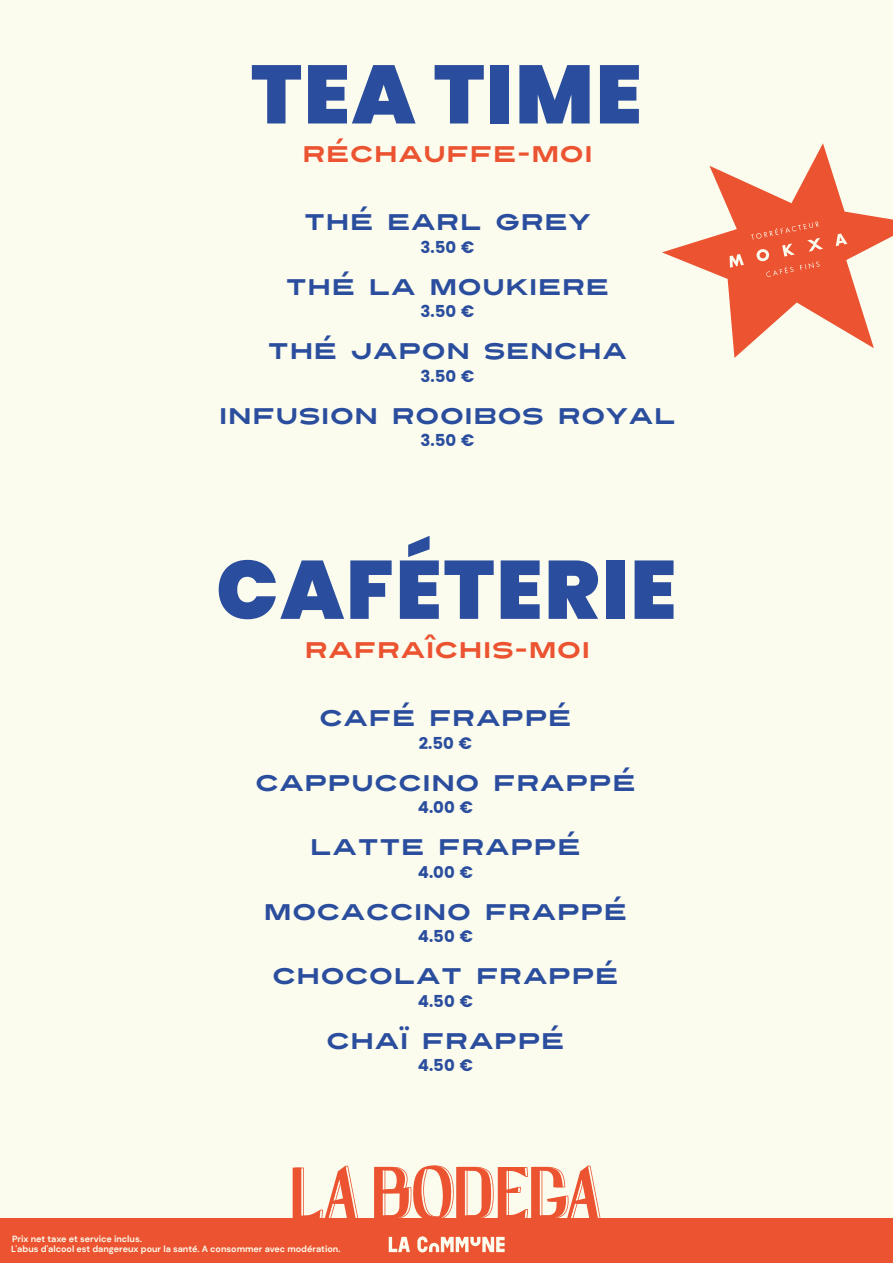
<style>
.page{position:relative;width:893px;height:1263px;background:#fbfced}
.page>*{position:absolute;margin:0;border:0;box-sizing:border-box;transform-origin:0 0}
.t1{font:900 82.5px "Poppins";letter-spacing:.025em;color:#2a4d9e}
.t2{font:22.5px "Turnpike";color:#2a4d9e}
.t3{font:22.5px "Turnpike";color:#eb5331}
.t4{font:16.5px "Poppins";color:#2a4d9e}
.t5{font:700 9px "DM Sans";color:#fbfced}
</style>
<div class="page">
<div style="left:0;top:1218px;width:893px;height:45px;background:#eb5331"></div>
<svg style="left:389px;top:1237px;width:21px;height:15px"></svg>
<svg style="left:417px;top:1236px;width:88px;height:16px"></svg>
<svg style="left:374px;top:1165px;width:227px;height:53px"></svg>
<svg style="left:293px;top:1166px;width:65px;height:52px"></svg>
<svg style="left:662px;top:143px;width:231px;height:215px"></svg>
<svg style="left:730px;top:221px;width:117px;height:56px;background:#ec6141"></svg>
<h1 class="t1" style="left:251px;top:47px;width:392px">TEA TIME</h1>
<p class="t3" style="left:302px;top:138px;width:292px">RÉCHAUFFE-MOI</p>
<p class="t2" style="left:304px;top:206px;width:289px">THÉ EARL GREY</p>
<p class="t4" style="left:420px;top:237px;width:56px">3.50 €</p>
<p class="t2" style="left:285px;top:270px;width:326px">THÉ LA MOUKIÈRE</p>
<p class="t4" style="left:420px;top:302px;width:56px">3.50 €</p>
<p class="t2" style="left:268px;top:335px;width:361px">THÉ JAPON SENCHA</p>
<p class="t4" style="left:420px;top:366px;width:56px">3.50 €</p>
<p class="t2" style="left:219px;top:399px;width:459px">INFUSION ROOIBOS ROYAL</p>
<p class="t4" style="left:420px;top:431px;width:56px">3.50 €</p>
<h1 class="t1" style="left:216px;top:542px;width:462px">CAFÉTERIE</h1>
<p class="t3" style="left:304px;top:633px;width:287px">RAFRAÎCHIS-MOI</p>
<p class="t5" style="left:12px;top:1233px;width:131px">Prix net taxe et service inclus.</p>
<p class="t2" style="left:319px;top:702px;width:254px">CAFÉ FRAPPÉ</p>
<p class="t4" style="left:419px;top:733px;width:55px">2.50 €</p>
<p class="t2" style="left:255px;top:766px;width:382px">CAPPUCCINO FRAPPÉ</p>
<p class="t4" style="left:418px;top:798px;width:57px">4.00 €</p>
<p class="t2" style="left:310px;top:831px;width:273px">LATTE FRAPPÉ</p>
<p class="t4" style="left:418px;top:862px;width:57px">4.00 €</p>
<p class="t2" style="left:263px;top:895px;width:366px">MOCACCINO FRAPPÉ</p>
<p class="t4" style="left:418px;top:927px;width:57px">4.50 €</p>
<p class="t2" style="left:272px;top:960px;width:348px">CHOCOLAT FRAPPÉ</p>
<p class="t4" style="left:418px;top:991px;width:57px">4.50 €</p>
<p class="t2" style="left:326px;top:1024px;width:240px">CHAÏ FRAPPÉ</p>
<p class="t4" style="left:418px;top:1056px;width:57px">4.50 €</p>
<p class="t5" style="left:11px;top:1244px;width:331px">L'abus d'alcool est dangereux pour la santé. A consommer avec modération.</p>
</div>
